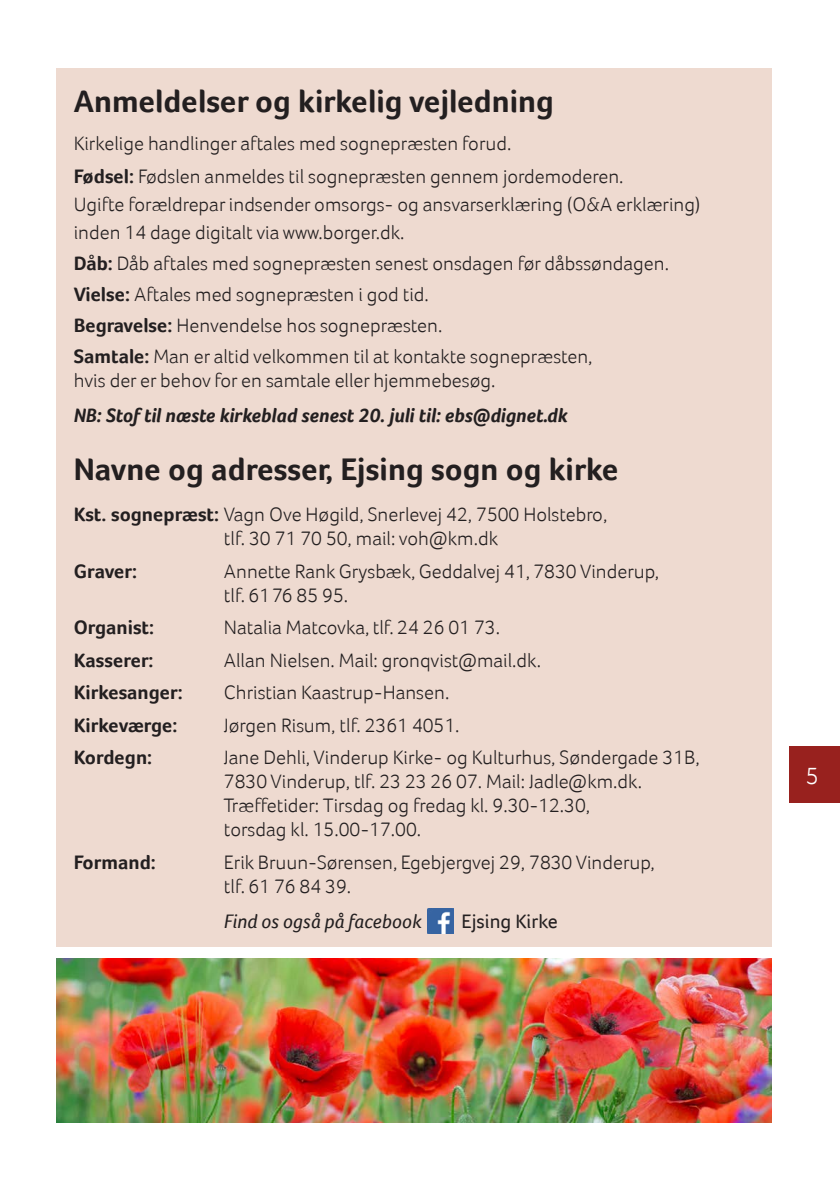
<style>
.page{position:relative;width:840px;height:1191px;background:#fff}
.page>*{position:absolute;margin:0;border:0;box-sizing:border-box;transform-origin:0 0}
.Brødtekst{font:700 32px "Acer Foco";color:#231f20}
.t1{font:300 24px "Acer Foco";color:#fff}
.Brødtekst-2{font:300 20px/24px "Acer Foco";color:#231f20}
.Brødtekst-3{font:700 20px "Acer Foco";color:#231f20}
.Brødtekst-4{font:italic 700 20px "Acer Foco";color:#231f20}
.Brødtekst-5{font:italic 20px "Acer Foco";color:#231f20}
.Brødtekst-6{font:20px "Acer Foco";color:#231f20}
.s1{font-weight:700}
</style>
<div class="page">
<div style="left:788px;top:746px;width:51px;height:56px;background:#98211e"></div>
<div style="left:57px;top:68px;width:714px;height:878px;background:#eedad0"></div>
<img style="left:427px;top:908px;width:26px;height:26px">
<img style="left:57px;top:958px;width:714px;height:165px">
<p class="Brødtekst" style="left:74px;top:83px;width:481px">Anmeldelser og kirkelig vejledning</p>
<p class="Brødtekst-2" style="left:74px;top:131px;width:439px">Kirkelige handlinger aftales med sognepræsten forud.</p>
<p class="Brødtekst-2" style="left:74px;top:164px;width:551px"><span class="s1">Fødsel:</span> Fødslen anmeldes til sognepræsten gennem jordemoderen.</p>
<p class="Brødtekst-2" style="left:74px;top:192px;width:627px">Ugifte forældrepar indsender omsorgs- og ansvarserklæring (O&amp;A erklæring)</p>
<p class="Brødtekst-2" style="left:74px;top:220px;width:332px">inden 14 dage digitalt via www.borger.dk.</p>
<p class="Brødtekst-2" style="left:74px;top:251px;width:596px"><span class="s1">Dåb:</span> Dåb aftales med sognepræsten senest onsdagen før dåbssøndagen.</p>
<p class="Brødtekst-2" style="left:74px;top:282px;width:356px"><span class="s1">Vielse:</span> Aftales med sognepræsten i god tid.</p>
<p class="Brødtekst-2" style="left:74px;top:313px;width:370px"><span class="s1">Begravelse:</span> Henvendelse hos sognepræsten.</p>
<p class="Brødtekst-2" style="left:74px;top:344px;width:520px"><span class="s1">Samtale:</span> Man er altid velkommen til at kontakte sognepræsten,</p>
<p class="Brødtekst-2" style="left:74px;top:368px;width:423px">hvis der er behov for en samtale eller hjemmebesøg.</p>
<p class="Brødtekst-4" style="left:74px;top:403px;width:495px">NB: Stof til næste kirkeblad senest 20. juli til: ebs@dignet.dk</p>
<p class="Brødtekst" style="left:74px;top:450px;width:546px">Navne og adresser, Ejsing sogn og kirke</p>
<p class="Brødtekst-2" style="left:224px;top:502px;width:384px;text-indent:-150px"><span class="s1">Kst. sognepræst:</span> Vagn Ove Høgild, Snerlevej 42, 7500 Holstebro, tlf. 30 71 70 50, mail: voh@km.dk</p>
<p class="Brødtekst-3" style="left:74px;top:559px;width:65px">Graver:</p>
<p class="Brødtekst-2" style="left:224px;top:559px;width:436px">Annette Rank Grysbæk, Geddalvej 41, 7830 Vinderup, tlf. 61 76 85 95.</p>
<p class="Brødtekst-3" style="left:74px;top:615px;width:82px">Organist:</p>
<p class="Brødtekst-2" style="left:224px;top:615px;width:277px">Natalia Matcovka, tlf. 24 26 01 73.</p>
<p class="Brødtekst-3" style="left:74px;top:648px;width:81px">Kasserer:</p>
<p class="Brødtekst-2" style="left:224px;top:648px;width:318px">Allan Nielsen. Mail: gronqvist@mail.dk.</p>
<p class="Brødtekst-3" style="left:74px;top:680px;width:110px">Kirkesanger:</p>
<p class="Brødtekst-2" style="left:224px;top:680px;width:227px">Christian Kaastrup-Hansen.</p>
<p class="Brødtekst-3" style="left:74px;top:713px;width:105px">Kirkeværge:</p>
<p class="Brødtekst-2" style="left:224px;top:713px;width:237px">Jørgen Risum, tlf. 2361 4051.</p>
<p class="Brødtekst-3" style="left:74px;top:745px;width:80px">Kordegn:</p>
<p class="Brødtekst-2" style="left:224px;top:745px;width:477px">Jane Dehli, Vinderup Kirke- og Kulturhus, Søndergade 31B,</p>
<p class="Brødtekst-2" style="left:224px;top:769px;width:419px">7830 Vinderup, tlf. 23 23 26 07. Mail: Jadle@km.dk.<br>Træffetider: Tirsdag og fredag kl. 9.30-12.30, torsdag kl. 15.00-17.00.</p>
<p class="Brødtekst-3" style="left:74px;top:850px;width:84px">Formand:</p>
<p class="Brødtekst-2" style="left:224px;top:850px;width:432px">Erik Bruun-Sørensen, Egebjergvej 29, 7830 Vinderup,</p>
<p class="Brødtekst-2" style="left:224px;top:874px;width:129px">tlf. 61 76 84 39.</p>
<p class="Brødtekst-5" style="left:224px;top:909px;width:199px">Find os også på facebook</p>
<p class="Brødtekst-6" style="left:461px;top:909px;width:97px">Ejsing Kirke</p>
<p class="t1" style="left:805px;top:761px;width:14px">5</p>
</div>
